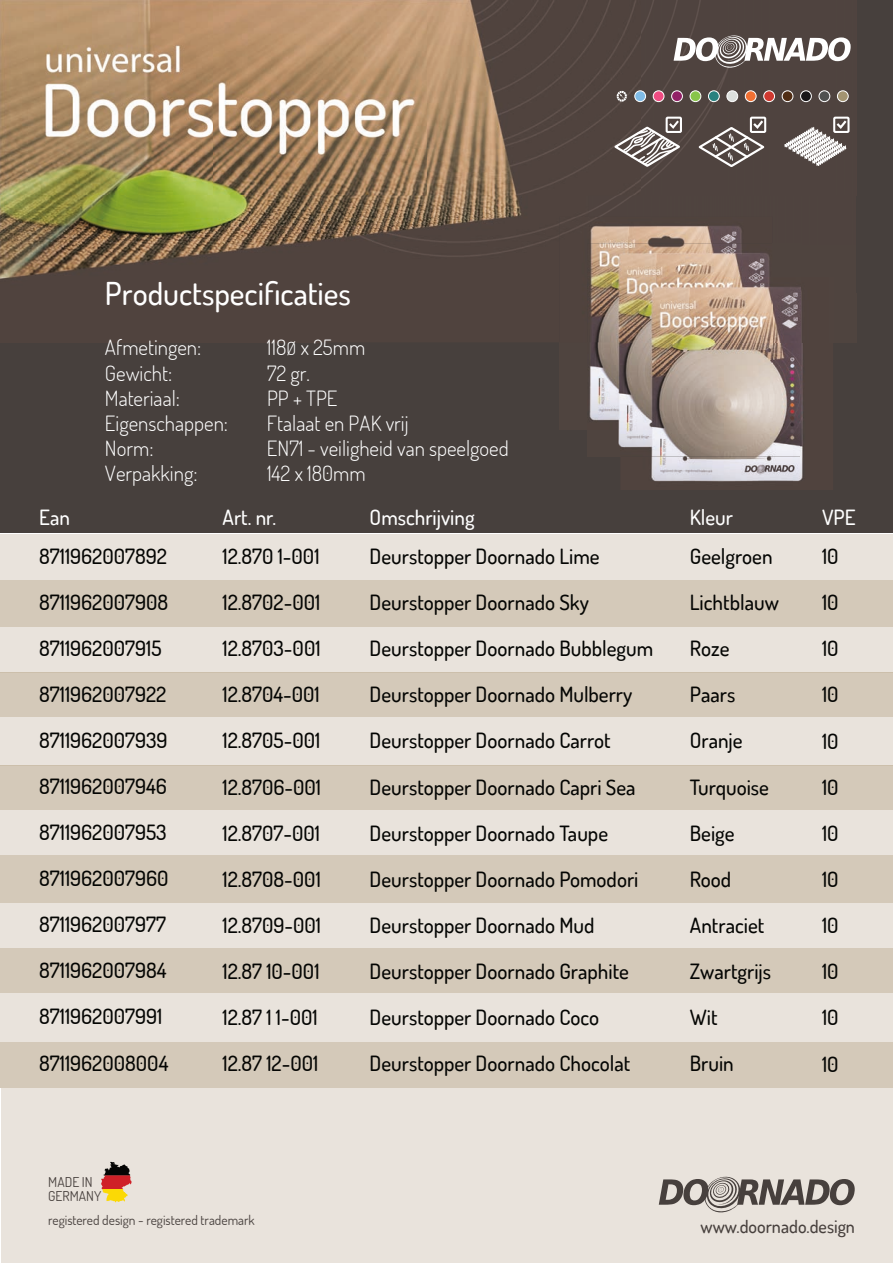
<style>
.page{position:relative;width:893px;height:1263px;background:#fff}
.page>*{position:absolute;margin:0;border:0;box-sizing:border-box;transform-origin:0 0}
.t1{font:500 31.5px "Dosis";color:#fff}
.t2{font:500 21px/46.2px "Dosis";color:#040503}
.t3{font:300 21px "Dosis";color:#fff}
.t4{font:500 21px "Dosis";color:#fff}
.t5{font:500 18px "Dosis";color:#47403d}
.t6{font:13.65px "Dosis";color:#47403d}
.t7{font:13.5px "Dosis";color:#47403d}
.s1{font-size:18px}
</style>
<div class="page">
<div style="left:0;top:0;width:893px;height:533px;background:#47403d"></div>
<img style="left:0;top:0;width:850px;height:195px">
<img style="left:0;top:195px;width:588px;height:87px">
<img style="left:588px;top:195px;width:47px;height:22px">
<div style="left:2px;top:1088px;width:890px;height:175px;background:#e9e3dc"></div>
<div style="left:0;top:1041px;width:893px;height:47px;background:#d4c9b9"></div>
<div style="left:0;top:579px;width:893px;height:48px;background:#d4c9b9"></div>
<div style="left:0;top:534px;width:893px;height:45px;background:#e9e3dc"></div>
<div style="left:0;top:627px;width:893px;height:45px;background:#e9e3dc"></div>
<div style="left:0;top:672px;width:893px;height:45px;background:#d4c9b9"></div>
<div style="left:0;top:717px;width:893px;height:48px;background:#e9e3dc"></div>
<div style="left:0;top:765px;width:893px;height:45px;background:#d4c9b9"></div>
<div style="left:0;top:810px;width:893px;height:45px;background:#e9e3dc"></div>
<div style="left:0;top:855px;width:893px;height:48px;background:#d4c9b9"></div>
<div style="left:0;top:903px;width:893px;height:45px;background:#e9e3dc"></div>
<div style="left:0;top:948px;width:893px;height:45px;background:#d4c9b9"></div>
<div style="left:0;top:993px;width:893px;height:48px;background:#e9e3dc"></div>
<svg style="left:674px;top:34px;width:177px;height:36px"></svg>
<svg style="left:617px;top:91px;width:10px;height:11px"></svg>
<div style="left:672px;top:91px;width:10px;height:11px;background:#922066;border-radius:5px"></div>
<div style="left:727px;top:91px;width:11px;height:11px;background:#dde0dd;border-radius:5px"></div>
<div style="left:635px;top:91px;width:11px;height:11px;background:#7fbce7;border-radius:5px"></div>
<div style="left:690px;top:91px;width:11px;height:11px;background:#88c54a;border-radius:5px"></div>
<div style="left:745px;top:91px;width:11px;height:11px;background:#f17032;border-radius:5px"></div>
<div style="left:764px;top:91px;width:10px;height:11px;background:#d03930;border-radius:5px"></div>
<div style="left:782px;top:91px;width:11px;height:11px;background:#502d14;border-radius:5px"></div>
<div style="left:801px;top:91px;width:10px;height:11px;background:#181618;border-radius:5px"></div>
<div style="left:819px;top:91px;width:11px;height:11px;background:#505150;border-radius:5px"></div>
<div style="left:837px;top:91px;width:11px;height:11px;background:#a39471;border-radius:5px"></div>
<div style="left:653px;top:91px;width:11px;height:11px;background:#ef4c82;border-radius:5px"></div>
<div style="left:708px;top:91px;width:11px;height:11px;background:#28817f;border-radius:5px"></div>
<div style="left:671px;top:90px;width:12px;height:12px;border:1px solid #fff;border-radius:5px"></div>
<div style="left:727px;top:90px;width:11px;height:12px;border:1px solid #fff;border-radius:5px"></div>
<div style="left:634px;top:90px;width:12px;height:12px;border:1px solid #fff;border-radius:5px"></div>
<div style="left:690px;top:90px;width:11px;height:12px;border:1px solid #fff;border-radius:5px"></div>
<div style="left:745px;top:90px;width:11px;height:12px;border:1px solid #fff;border-radius:5px"></div>
<div style="left:763px;top:90px;width:12px;height:12px;border:1px solid #fff;border-radius:5px"></div>
<div style="left:782px;top:90px;width:11px;height:12px;border:1px solid #fff;border-radius:5px"></div>
<div style="left:800px;top:90px;width:12px;height:12px;border:1px solid #fff;border-radius:5px"></div>
<div style="left:819px;top:90px;width:11px;height:12px;border:1px solid #fff;border-radius:5px"></div>
<div style="left:837px;top:90px;width:12px;height:12px;border:1px solid #fff;border-radius:5px"></div>
<div style="left:653px;top:90px;width:11px;height:12px;border:1px solid #fff;border-radius:5px"></div>
<div style="left:708px;top:90px;width:12px;height:12px;border:1px solid #fff;border-radius:5px"></div>
<svg style="left:611px;top:118px;width:72px;height:51px"></svg>
<div style="left:666px;top:117px;width:16px;height:16px;border:2px solid #fff"></div>
<div style="left:833px;top:117px;width:16px;height:16px;border:2px solid #fff"></div>
<svg style="left:784px;top:118px;width:65px;height:48px"></svg>
<svg style="left:695px;top:118px;width:72px;height:51px"></svg>
<div style="left:750px;top:117px;width:16px;height:16px;border:2px solid #fff"></div>
<svg style="left:659px;top:1176px;width:196px;height:37px"></svg>
<img style="left:560px;top:217px;width:182px;height:101px">
<img style="left:589px;top:342px;width:31px;height:104px">
<img style="left:587px;top:244px;width:183px;height:98px">
<img style="left:620px;top:342px;width:184px;height:144px">
<img style="left:772px;top:284px;width:30px;height:58px">
<img style="left:620px;top:277px;width:152px;height:153px">
<svg style="left:101px;top:1162px;width:22px;height:27px"></svg>
<h1 class="t1" style="left:105px;top:273px;width:247px">Productspecificaties</h1>
<p class="t3" style="left:105px;top:334px;width:98px">Afmetingen:</p>
<p class="t3" style="left:267px;top:334px;width:100px">118<span class="s1">Ø</span> x 25mm</p>
<p class="t3" style="left:105px;top:359px;width:69px">Gewicht:</p>
<p class="t3" style="left:267px;top:359px;width:45px">72 gr.</p>
<p class="t3" style="left:105px;top:384px;width:77px">Materiaal:</p>
<p class="t3" style="left:267px;top:384px;width:72px">PP + TPE</p>
<p class="t3" style="left:105px;top:409px;width:125px">Eigenschappen:</p>
<p class="t3" style="left:267px;top:409px;width:143px">Ftalaat en PAK vrij</p>
<p class="t3" style="left:105px;top:435px;width:50px">Norm:</p>
<p class="t3" style="left:267px;top:435px;width:243px">EN71 - veiligheid van speelgoed</p>
<p class="t3" style="left:105px;top:460px;width:94px">Verpakking:</p>
<p class="t3" style="left:267px;top:460px;width:100px">142 x 180mm</p>
<p class="t4" style="left:39px;top:504px;width:32px">Ean</p>
<p class="t4" style="left:223px;top:504px;width:55px">Art. nr.</p>
<p class="t4" style="left:370px;top:504px;width:107px">Omschrijving</p>
<p class="t4" style="left:690px;top:504px;width:45px">Kleur</p>
<p class="t4" style="left:822px;top:504px;width:35px">VPE</p>
<p class="t2" style="left:39px;top:532px;width:129px">8711962007892</p>
<p class="t2" style="left:223px;top:532px;width:99px">12.870 1-001</p>
<p class="t2" style="left:370px;top:532px;width:232px">Deurstopper Doornado Lime</p>
<p class="t2" style="left:690px;top:533px;width:84px">Geelgroen</p>
<p class="t2" style="left:822px;top:533px;width:18px">10</p>
<p class="t2" style="left:39px;top:578px;width:131px">8711962007908</p>
<p class="t2" style="left:223px;top:579px;width:99px">12.8702-001</p>
<p class="t2" style="left:370px;top:579px;width:221px">Deurstopper Doornado Sky</p>
<p class="t2" style="left:690px;top:579px;width:91px">Lichtblauw</p>
<p class="t2" style="left:822px;top:579px;width:18px">10</p>
<p class="t2" style="left:39px;top:625px;width:131px">8711962007915<br>8711962007922<br>8711962007939<br>8711962007946<br>8711962007953<br>8711962007960<br>8711962007977<br>8711962007984<br>8711962007991</p>
<p class="t2" style="left:39px;top:1040px;width:131px">8711962008004</p>
<p class="t2" style="left:223px;top:625px;width:100px">12.8703-001<br>12.8704-001<br>12.8705-001<br>12.8706-001<br>12.8707-001<br>12.8708-001<br>12.8709-001<br>12.87 10-001<br>12.87 1 1-001<br>12.87 12-001</p>
<p class="t2" style="left:370px;top:625px;width:285px">Deurstopper Doornado Bubblegum<br>Deurstopper Doornado Mulberry<br>Deurstopper Doornado Carrot<br>Deurstopper Doornado Capri Sea<br>Deurstopper Doornado Taupe<br>Deurstopper Doornado Pomodori<br>Deurstopper Doornado Mud<br>Deurstopper Doornado Graphite<br>Deurstopper Doornado Coco<br>Deurstopper Doornado Chocolat</p>
<p class="t2" style="left:690px;top:625px;width:83px">Roze<br>Paars<br>Oranje<br>Turquoise<br>Beige<br>Rood<br>Antraciet<br>Zwartgrijs<br>Wit<br>Bruin</p>
<p class="t2" style="left:822px;top:625px;width:18px;text-align:justify">10<br>10<br>10<br>10<br>10<br>10<br>10<br>10<br>10<br>10</p>
<p class="t6" style="left:48px;top:1173px;width:46px">MADE IN</p>
<p class="t6" style="left:48px;top:1187px;width:54px">GERMANY</p>
<p class="t7" style="left:48px;top:1211px;width:208px">registered design - registered trademark</p>
<p class="t5" style="left:700px;top:1215px;width:156px">www.doornado.design</p>
</div>
